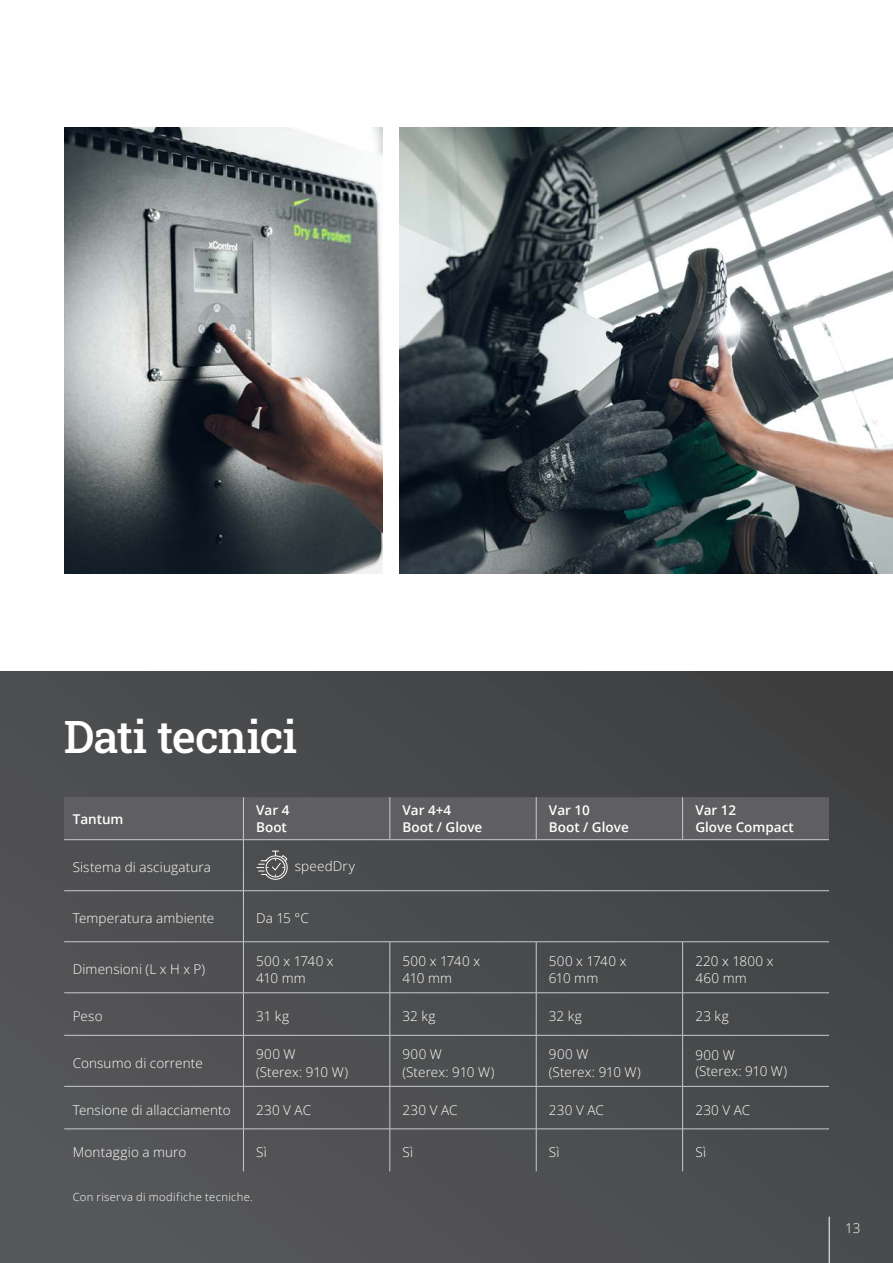
<style>
.page{position:relative;width:893px;height:1263px;background:#fff}
.page>*{position:absolute;margin:0;border:0;box-sizing:border-box;transform-origin:0 0}
.t1{font:45px "Roboto Slab";letter-spacing:-.015em;color:#fff}
.copy_OpenSansLight_9_11{font:13.5px/16.5px "Open Sans";letter-spacing:.01em;color:#fff}
.copy_bold_OpenSansSemiBold_9_11{font:600 13.5px/16.5px "Open Sans";color:#fff}
.copy_OpenSansLight_9_11-2{font:13.5px/16.5px "Open Sans";letter-spacing:-.01em;color:#fff}
.copy_OpenSansLight_9_11-3{font:13.5px/16.5px "Open Sans";letter-spacing:-.015em;color:#fff}
.bildunterschrift{font:11.25px "Open Sans";letter-spacing:.03em;color:#fff}
</style>
<div class="page">
<div style="left:0;top:672px;width:893px;height:591px;background:linear-gradient(to right,#545456,#444545)"></div>
<img style="left:399px;top:128px;width:494px;height:445px">
<img style="left:64px;top:128px;width:318px;height:445px">
<div style="left:64px;top:797px;width:179px;height:43px;background:#5f5f62"></div>
<div style="left:244px;top:797px;width:585px;height:42px;background:#5f5f62"></div>
<hr style="left:64px;top:839px;width:179px;height:1px;background:#c9cacc">
<hr style="left:243px;top:839px;width:147px;height:1px;background:#c9cacc">
<hr style="left:390px;top:839px;width:146px;height:1px;background:#c9cacc">
<hr style="left:536px;top:839px;width:147px;height:1px;background:#c9cacc">
<hr style="left:683px;top:839px;width:146px;height:1px;background:#c9cacc">
<hr style="left:64px;top:890px;width:179px;height:1px;background:#c9cacc">
<hr style="left:243px;top:890px;width:147px;height:1px;background:#c9cacc">
<hr style="left:390px;top:890px;width:146px;height:1px;background:#c9cacc">
<hr style="left:536px;top:890px;width:147px;height:1px;background:#c9cacc">
<hr style="left:683px;top:890px;width:146px;height:1px;background:#c9cacc">
<hr style="left:64px;top:941px;width:179px;height:1px;background:#c9cacc">
<hr style="left:243px;top:941px;width:147px;height:1px;background:#c9cacc">
<hr style="left:390px;top:941px;width:146px;height:1px;background:#c9cacc">
<hr style="left:536px;top:941px;width:147px;height:1px;background:#c9cacc">
<hr style="left:683px;top:941px;width:146px;height:1px;background:#c9cacc">
<hr style="left:64px;top:992px;width:179px;height:1px;background:#c9cacc">
<hr style="left:243px;top:992px;width:147px;height:1px;background:#c9cacc">
<hr style="left:390px;top:992px;width:146px;height:1px;background:#c9cacc">
<hr style="left:536px;top:992px;width:147px;height:1px;background:#c9cacc">
<hr style="left:683px;top:992px;width:146px;height:1px;background:#c9cacc">
<hr style="left:64px;top:1035px;width:179px;height:1px;background:#c9cacc">
<hr style="left:243px;top:1035px;width:147px;height:1px;background:#c9cacc">
<hr style="left:390px;top:1035px;width:146px;height:1px;background:#c9cacc">
<hr style="left:536px;top:1035px;width:147px;height:1px;background:#c9cacc">
<hr style="left:683px;top:1035px;width:146px;height:1px;background:#c9cacc">
<hr style="left:64px;top:1086px;width:179px;height:1px;background:#c9cacc">
<hr style="left:243px;top:1086px;width:147px;height:1px;background:#c9cacc">
<hr style="left:390px;top:1086px;width:146px;height:1px;background:#c9cacc">
<hr style="left:536px;top:1086px;width:147px;height:1px;background:#c9cacc">
<hr style="left:683px;top:1086px;width:146px;height:1px;background:#c9cacc">
<hr style="left:64px;top:1128px;width:179px;height:1px;background:#c9cacc">
<hr style="left:243px;top:1128px;width:147px;height:1px;background:#c9cacc">
<hr style="left:390px;top:1128px;width:146px;height:1px;background:#c9cacc">
<hr style="left:536px;top:1128px;width:147px;height:1px;background:#c9cacc">
<hr style="left:683px;top:1128px;width:146px;height:1px;background:#c9cacc">
<hr style="left:243px;top:797px;width:1px;height:42px;background:#c9cacc">
<hr style="left:390px;top:797px;width:1px;height:42px;background:#c9cacc">
<hr style="left:536px;top:797px;width:1px;height:42px;background:#c9cacc">
<hr style="left:682px;top:797px;width:1px;height:42px;background:#c9cacc">
<hr style="left:243px;top:840px;width:1px;height:50px;background:#c9cacc">
<hr style="left:243px;top:891px;width:1px;height:50px;background:#c9cacc">
<hr style="left:243px;top:942px;width:1px;height:50px;background:#c9cacc">
<hr style="left:390px;top:942px;width:1px;height:50px;background:#c9cacc">
<hr style="left:536px;top:942px;width:1px;height:50px;background:#c9cacc">
<hr style="left:682px;top:942px;width:1px;height:50px;background:#c9cacc">
<hr style="left:243px;top:993px;width:1px;height:42px;background:#c9cacc">
<hr style="left:390px;top:993px;width:1px;height:42px;background:#c9cacc">
<hr style="left:536px;top:993px;width:1px;height:42px;background:#c9cacc">
<hr style="left:682px;top:993px;width:1px;height:42px;background:#c9cacc">
<hr style="left:243px;top:1035px;width:1px;height:51px;background:#c9cacc">
<hr style="left:390px;top:1035px;width:1px;height:51px;background:#c9cacc">
<hr style="left:536px;top:1035px;width:1px;height:51px;background:#c9cacc">
<hr style="left:682px;top:1035px;width:1px;height:51px;background:#c9cacc">
<hr style="left:243px;top:1086px;width:1px;height:43px;background:#c9cacc">
<hr style="left:390px;top:1086px;width:1px;height:43px;background:#c9cacc">
<hr style="left:536px;top:1086px;width:1px;height:43px;background:#c9cacc">
<hr style="left:682px;top:1086px;width:1px;height:43px;background:#c9cacc">
<hr style="left:243px;top:1129px;width:1px;height:42px;background:#c9cacc">
<hr style="left:390px;top:1129px;width:1px;height:42px;background:#c9cacc">
<hr style="left:536px;top:1129px;width:1px;height:42px;background:#c9cacc">
<hr style="left:682px;top:1129px;width:1px;height:42px;background:#c9cacc">
<svg style="left:256px;top:851px;width:32px;height:29px"></svg>
<hr style="left:829px;top:1217px;width:1px;height:46px;background:#fff">
<h3 class="t1" style="left:64px;top:706px;width:235px">Dati tecnici</h3>
<p class="copy_bold_OpenSansSemiBold_9_11" style="left:73px;top:810px;width:52px">Tantum</p>
<p class="copy_bold_OpenSansSemiBold_9_11" style="left:256px;top:802px;width:35px">Var 4<br>Boot</p>
<p class="copy_bold_OpenSansSemiBold_9_11" style="left:403px;top:802px;width:81px">Var 4+4<br>Boot / Glove</p>
<p class="copy_bold_OpenSansSemiBold_9_11" style="left:549px;top:802px;width:42px">Var 10</p>
<p class="copy_bold_OpenSansSemiBold_9_11" style="left:549px;top:818px;width:81px">Boot / Glove</p>
<p class="copy_bold_OpenSansSemiBold_9_11" style="left:695px;top:802px;width:100px">Var 12<br>Glove Compact</p>
<p class="copy_OpenSansLight_9_11" style="left:73px;top:859px;width:140px">Sistema di asciugatura</p>
<p class="copy_OpenSansLight_9_11" style="left:295px;top:857px;width:62px">speedDry</p>
<p class="copy_OpenSansLight_9_11" style="left:73px;top:910px;width:143px">Temperatura ambiente</p>
<p class="copy_OpenSansLight_9_11" style="left:256px;top:910px;width:54px">Da 15 °C</p>
<p class="copy_OpenSansLight_9_11" style="left:73px;top:961px;width:134px">Dimensioni (L x H x P)</p>
<p class="copy_OpenSansLight_9_11-2" style="left:256px;top:953px;width:79px">500 x 1740 x<br>410 mm</p>
<p class="copy_OpenSansLight_9_11-2" style="left:403px;top:953px;width:79px">500 x 1740 x<br>410 mm</p>
<p class="copy_OpenSansLight_9_11-3" style="left:549px;top:953px;width:79px">500 x 1740 x<br>610 mm</p>
<p class="copy_OpenSansLight_9_11" style="left:695px;top:953px;width:80px">220 x 1800 x<br>460 mm</p>
<p class="copy_OpenSansLight_9_11" style="left:73px;top:1008px;width:31px">Peso</p>
<p class="copy_OpenSansLight_9_11" style="left:256px;top:1008px;width:34px">31 kg</p>
<p class="copy_OpenSansLight_9_11" style="left:403px;top:1008px;width:35px">32 kg</p>
<p class="copy_OpenSansLight_9_11" style="left:549px;top:1008px;width:35px">32 kg</p>
<p class="copy_OpenSansLight_9_11" style="left:695px;top:1008px;width:35px">23 kg</p>
<p class="copy_OpenSansLight_9_11" style="left:73px;top:1054px;width:132px">Consumo di corrente</p>
<p class="copy_OpenSansLight_9_11" style="left:256px;top:1045px;width:41px">900 W</p>
<p class="copy_OpenSansLight_9_11" style="left:256px;top:1063px;width:93px">(Sterex: 910 W)</p>
<p class="copy_OpenSansLight_9_11" style="left:403px;top:1045px;width:41px">900 W</p>
<p class="copy_OpenSansLight_9_11" style="left:403px;top:1063px;width:93px">(Sterex: 910 W)</p>
<p class="copy_OpenSansLight_9_11" style="left:549px;top:1045px;width:41px">900 W</p>
<p class="copy_OpenSansLight_9_11" style="left:549px;top:1063px;width:93px">(Sterex: 910 W)</p>
<p class="copy_OpenSansLight_9_11" style="left:695px;top:1046px;width:41px">900 W</p>
<p class="copy_OpenSansLight_9_11" style="left:695px;top:1063px;width:93px">(Sterex: 910 W)</p>
<p class="copy_OpenSansLight_9_11" style="left:73px;top:1101px;width:159px">Tensione di allacciamento</p>
<p class="copy_OpenSansLight_9_11" style="left:256px;top:1101px;width:56px">230 V AC</p>
<p class="copy_OpenSansLight_9_11" style="left:403px;top:1101px;width:56px">230 V AC</p>
<p class="copy_OpenSansLight_9_11" style="left:549px;top:1101px;width:56px">230 V AC</p>
<p class="copy_OpenSansLight_9_11" style="left:695px;top:1101px;width:56px">230 V AC</p>
<p class="copy_OpenSansLight_9_11" style="left:73px;top:1144px;width:115px">Montaggio a muro</p>
<p class="copy_OpenSansLight_9_11" style="left:256px;top:1144px;width:12px">Sì</p>
<p class="copy_OpenSansLight_9_11" style="left:403px;top:1144px;width:12px">Sì</p>
<p class="copy_OpenSansLight_9_11" style="left:549px;top:1144px;width:12px">Sì</p>
<p class="copy_OpenSansLight_9_11" style="left:695px;top:1144px;width:12px">Sì</p>
<p class="bildunterschrift" style="left:73px;top:1189px;width:182px">Con riserva di modifiche tecniche.</p>
<p class="copy_OpenSansLight_9_11" style="left:845px;top:1219px;width:17px">13</p>
</div>
